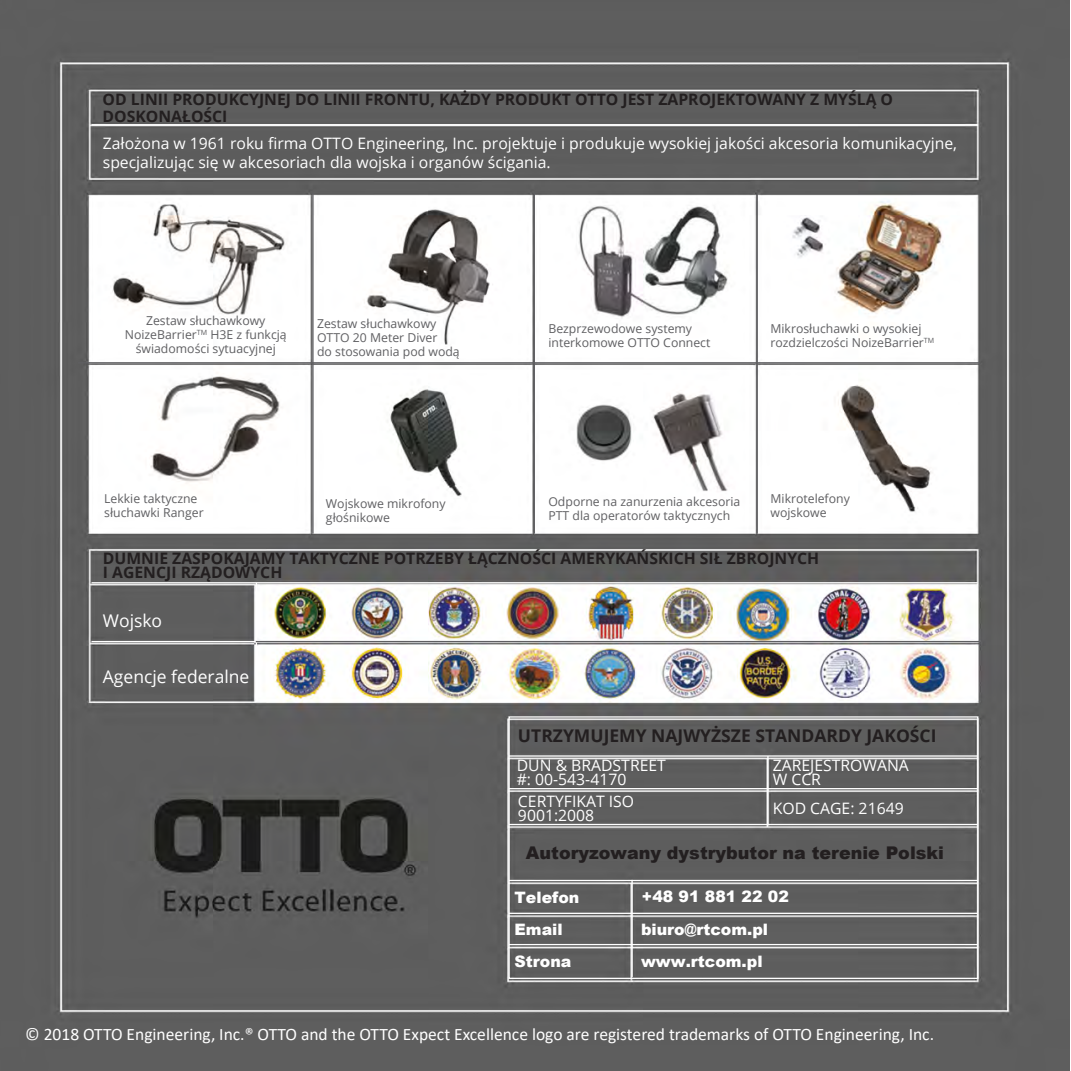
<style>
.page{position:relative;width:1071px;height:1071px;background:#fff}
.page>*{position:absolute;margin:0;border:0;box-sizing:border-box;transform-origin:0 0}
.t1{font:17.5px "Calibri";color:#fff}
.t2{font:900 17.5px "Arial";color:#231f20}
.t3{font:700 17.5px "Open Sans";color:#231f20}
.t4{font:17.5px "Open Sans";color:#fff}
.t5{font:15.75px/14px "Open Sans";color:#fff}
.t6{font:700 15.75px/17.5px "Open Sans";color:#231f20}
.t7{font:900 15.75px "Arial";color:#fff}
.t8{font:12.25px/14px "Open Sans";color:#5f5f62}
</style>
<div class="page">
<img style="left:0;top:1px;width:1069px;height:1070px">
<div style="left:508px;top:716px;width:470px;height:263px;border:1px solid #fff"></div>
<hr style="left:91px;top:124px;width:887px;height:1px;background:#fff">
<hr style="left:91px;top:641px;width:886px;height:1px;background:#fff">
<hr style="left:91px;top:582px;width:887px;height:1px;background:#fff">
<hr style="left:256px;top:583px;width:1px;height:117px;background:#fff">
<hr style="left:256px;top:641px;width:723px;height:1px;background:#5f5f62">
<hr style="left:509px;top:755px;width:469px;height:2px;background:#fff">
<hr style="left:509px;top:788px;width:469px;height:1px;background:#fff">
<hr style="left:509px;top:824px;width:469px;height:1px;background:#fff">
<hr style="left:509px;top:913px;width:469px;height:1px;background:#fff">
<hr style="left:509px;top:944px;width:469px;height:1px;background:#fff">
<hr style="left:509px;top:880px;width:469px;height:1px;background:#fff">
<hr style="left:767px;top:756px;width:2px;height:68px;background:#fff">
<hr style="left:631px;top:880px;width:2px;height:97px;background:#fff">
<hr style="left:78px;top:362px;width:901px;height:1px;background:#5f5f62">
<hr style="left:312px;top:193px;width:2px;height:341px;background:#5f5f62">
<hr style="left:534px;top:193px;width:1px;height:341px;background:#5f5f62">
<hr style="left:757px;top:193px;width:1px;height:341px;background:#5f5f62">
<p class="t6" style="left:103px;top:90px;width:792px">OD LINII PRODUKCYJNEJ DO LINII FRONTU, KAŻDY PRODUKT OTTO JEST ZAPROJEKTOWANY Z MYŚLĄ O<br>DOSKONAŁOŚCI</p>
<p class="t5" style="left:103px;top:134px;width:856px;line-height:18.9px">Założona w 1961 roku firma OTTO Engineering, Inc. projektuje i produkuje wysokiej jakości akcesoria komunikacyjne, specjalizując się w akcesoriach dla wojska i organów ścigania.</p>
<p class="t8" style="left:125px;top:313px;width:163px;text-align:center">Zestaw słuchawkowy<br>NoizeBarrier<sup>TM</sup> H3E z funkcją świadomości sytuacyjnej</p>
<p class="t8" style="left:317px;top:316px;width:144px">Zestaw słuchawkowy<br>OTTO 20 Meter Diver<br>do stosowania pod wodą</p>
<p class="t8" style="left:548px;top:322px;width:164px">Bezprzewodowe systemy interkomowe OTTO Connect</p>
<p class="t8" style="left:770px;top:322px;width:165px">Mikrosłuchawki o wysokiej rozdzielczości NoizeBarrier<sup>TM</sup></p>
<p class="t8" style="left:104px;top:491px;width:101px">Lekkie taktyczne słuchawki Ranger</p>
<p class="t8" style="left:326px;top:496px;width:121px">Wojskowe mikrofony głośnikowe</p>
<p class="t8" style="left:548px;top:494px;width:193px">Odporne na zanurzenia akcesoria<br>PTT dla operatorów taktycznych</p>
<p class="t8" style="left:771px;top:491px;width:81px">Mikrotelefony wojskowe</p>
<p class="t6" style="left:103px;top:551px;width:718px;line-height:14px">DUMNIE ZASPOKAJAMY TAKTYCZNE POTRZEBY ŁĄCZNOŚCI AMERYKAŃSKICH SIŁ ZBROJNYCH<br>I AGENCJI RZĄDOWYCH</p>
<p class="t4" style="left:103px;top:608px;width:61px">Wojsko</p>
<p class="t4" style="left:103px;top:664px;width:148px">Agencje federalne</p>
<p class="t3" style="left:518px;top:723px;width:420px">UTRZYMUJEMY NAJWYŻSZE STANDARDY JAKOŚCI</p>
<p class="t5" style="left:517px;top:758px;width:151px">DUN &amp; BRADSTREET #: 00-543-4170</p>
<p class="t5" style="left:773px;top:758px;width:138px">ZAREJESTROWANA<br>W CCR</p>
<p class="t5" style="left:518px;top:794px;width:118px">CERTYFIKAT ISO<br>9001:2008</p>
<p class="t5" style="left:773px;top:801px;width:132px">KOD CAGE: 21649</p>
<p class="t2" style="left:526px;top:840px;width:420px">Autoryzowany dystrybutor na terenie Polski</p>
<p class="t7" style="left:515px;top:886px;width:66px">Telefon</p>
<p class="t7" style="left:642px;top:885px;width:148px">+48 91 881 22 02</p>
<p class="t7" style="left:515px;top:918px;width:50px">Email</p>
<p class="t7" style="left:515px;top:950px;width:58px">Strona</p>
<p class="t7" style="left:641px;top:918px;width:129px">biuro@rtcom.pl</p>
<p class="t7" style="left:641px;top:950px;width:123px">www.rtcom.pl</p>
<p class="t1" style="left:25px;top:1022px;width:910px">© 2018 OTTO Engineering, Inc.® OTTO and the OTTO Expect Excellence logo are registered trademarks of OTTO Engineering, Inc.</p>
</div>
